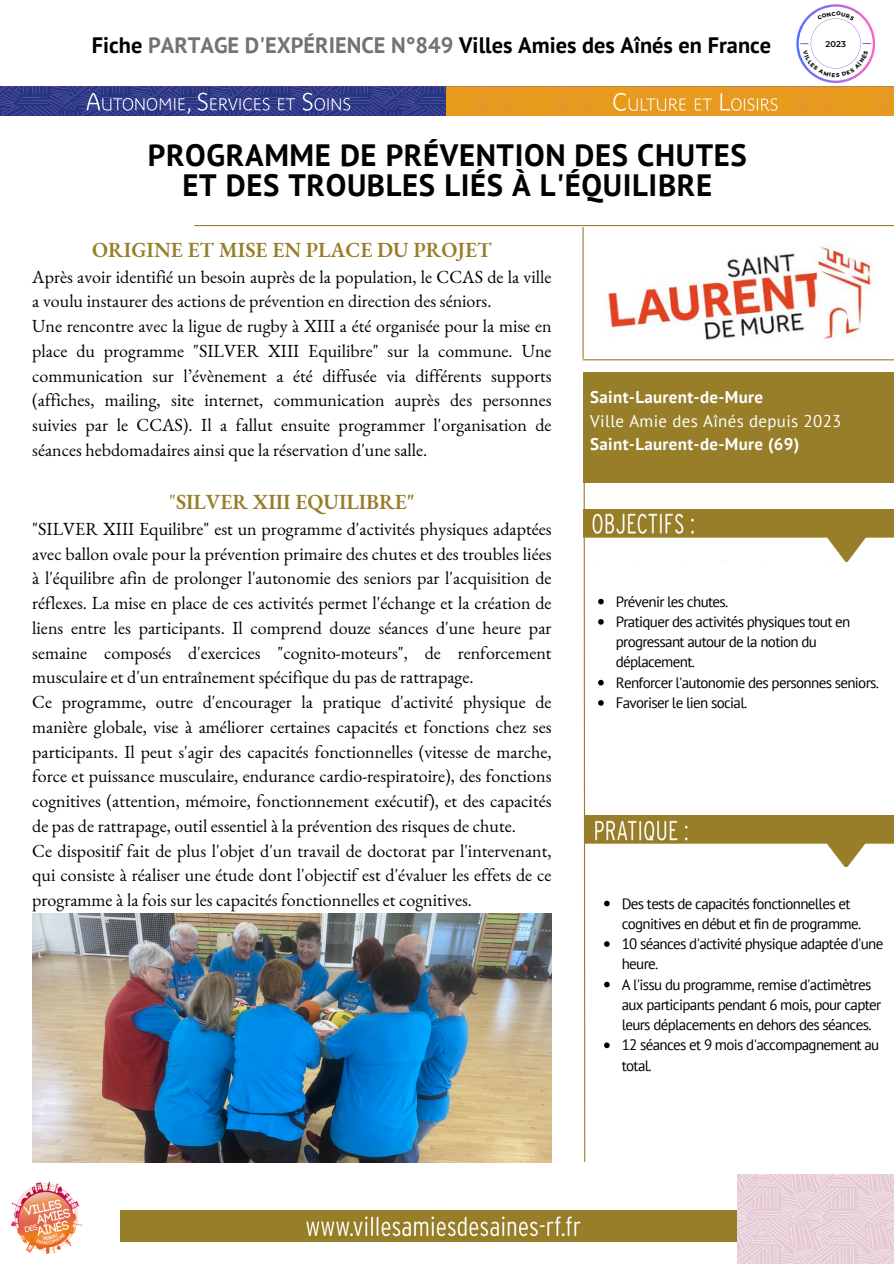
<style>
.page{position:relative;width:894px;height:1264px;background:#fff}
.page>*{position:absolute;margin:0;border:0;box-sizing:border-box;transform-origin:0 0}
.t1{font:700 30.75px/30.3px "PT Sans";letter-spacing:.02em;color:#000;text-align:center}
.t2{font:700 22.35px "PT Sans";color:#000}
.t3{font:600 21px "EB Garamond";color:#987e28}
.t4{font:18px/24.8px "EB Garamond";color:#000}
.t5{font:700 16.95px/23.4px "PT Sans";letter-spacing:.02em;color:#fff}
.t6{font:15px/20.2px "PT Sans";letter-spacing:-.045em;color:#000}
.t7{font:600 8.4px "Montserrat";color:#000}
.s1{color:#737373}
.s2{font-weight:400}
</style>
<div class="page">
<svg style="left:583px;top:483px;width:2px;height:679px"></svg>
<img style="left:120px;top:1210px;width:617px;height:31px">
<img style="left:737px;top:1174px;width:156px;height:89px">
<img style="left:584px;top:815px;width:309px;height:52px">
<img style="left:583px;top:509px;width:310px;height:52px">
<div style="left:583px;top:372px;width:310px;height:111px;background:#987e28"></div>
<hr style="left:195px;top:225px;width:698px;height:1px;background:#987e28">
<hr style="left:582px;top:227px;width:1px;height:131px;background:#987e28">
<hr style="left:583px;top:359px;width:310px;height:1px;background:#987e28">
<img style="left:12px;top:1182px;width:69px;height:71px">
<img style="left:32px;top:913px;width:519px;height:249px">
<img style="left:608px;top:246px;width:265px;height:94px">
<img style="left:0;top:86px;width:893px;height:30px">
<svg style="left:598px;top:599px;width:5px;height:5px"></svg>
<svg style="left:598px;top:619px;width:5px;height:5px"></svg>
<svg style="left:598px;top:680px;width:5px;height:5px"></svg>
<svg style="left:598px;top:700px;width:5px;height:5px"></svg>
<svg style="left:604px;top:900px;width:5px;height:6px"></svg>
<svg style="left:604px;top:941px;width:5px;height:5px"></svg>
<svg style="left:604px;top:981px;width:5px;height:6px"></svg>
<svg style="left:604px;top:1042px;width:5px;height:6px"></svg>
<svg style="left:796px;top:4px;width:78px;height:79px"></svg>
<p class="t2" style="left:92px;top:31px;width:680px">Fiche <span class="s1">PARTAGE D'EXPÉRIENCE N°849</span> Villes Amies des Aînés en France</p>
<p class="t1" style="left:148px;top:139px;width:600px">PROGRAMME DE PRÉVENTION DES CHUTES<br>ET DES TROUBLES LIÉS À L'ÉQUILIBRE</p>
<p class="t7" style="left:825px;top:39px;width:22px">2023</p>
<p class="t3" style="left:92px;top:236px;width:400px">ORIGINE ET MISE EN PLACE DU PROJET</p>
<p class="t4" style="left:32px;top:264px;width:520px">Après avoir identifié un besoin auprès de la population, le CCAS de la ville a voulu instaurer des actions de prévention en direction des séniors.<br>Une rencontre avec la ligue de rugby à XIII a été organisée pour la mise en place du programme "SILVER XIII Equilibre" sur la commune. Une communication sur l’évènement a été diffusée via différents supports (affiches, mailing, site internet, communication auprès des personnes suivies par le CCAS). Il a fallut ensuite programmer l'organisation de séances hebdomadaires ainsi que la réservation d'une salle.</p>
<p class="t3" style="left:169px;top:488px;width:247px"><span class="s2">"</span>SILVER XIII EQUILIBRE"</p>
<p class="t4" style="left:32px;top:516px;width:520px">"SILVER XIII Equilibre" est un programme d'activités physiques adaptées avec ballon ovale pour la prévention primaire des chutes et des troubles liées à l'équilibre afin de prolonger l'autonomie des seniors par l'acquisition de réflexes. La mise en place de ces activités permet l'échange et la création de liens entre les participants. Il comprend douze séances d'une heure par semaine composés d'exercices "cognito-moteurs", de renforcement musculaire et d'un entraînement spécifique du pas de rattrapage.<br>Ce programme, outre d'encourager la pratique d'activité physique de manière globale, vise à améliorer certaines capacités et fonctions chez ses participants. Il peut s'agir des capacités fonctionnelles (vitesse de marche, force et puissance musculaire, endurance cardio-respiratoire), des fonctions cognitives (attention, mémoire, fonctionnement exécutif), et des capacités de pas de rattrapage, outil essentiel à la prévention des risques de chute.<br>Ce dispositif fait de plus l'objet d'un travail de doctorat par l'intervenant, qui consiste à réaliser une étude dont l'objectif est d'évaluer les effets de ce programme à la fois sur les capacités fonctionnelles et cognitives.</p>
<p class="t5" style="left:590px;top:385px;width:253px">Saint-Laurent-de-Mure<br><span class="s2">Ville Amie des Aînés depuis 2023<br></span>Saint-Laurent-de-Mure (69)</p>
<p class="t6" style="left:615px;top:591px;width:114px">Prévenir les chutes.</p>
<p class="t6" style="left:615px;top:611px;width:236px">Pratiquer des activités physiques tout en progressant autour de la notion du déplacement.</p>
<p class="t6" style="left:615px;top:672px;width:265px">Renforcer l'autonomie des personnes seniors.</p>
<p class="t6" style="left:615px;top:692px;width:133px">Favoriser le lien social.</p>
<p class="t6" style="left:621px;top:892px;width:241px">Des tests de capacités fonctionnelles et cognitives en début et fin de programme.</p>
<p class="t6" style="left:621px;top:933px;width:263px">10 séances d'activité physique adaptée d'une heure.</p>
<p class="t6" style="left:621px;top:973px;width:261px">A l'issu du programme, remise d'actimètres aux participants pendant 6 mois, pour capter leurs déplacements en dehors des séances.</p>
<p class="t6" style="left:621px;top:1034px;width:259px">12 séances et 9 mois d'accompagnement au total.</p>
</div>
